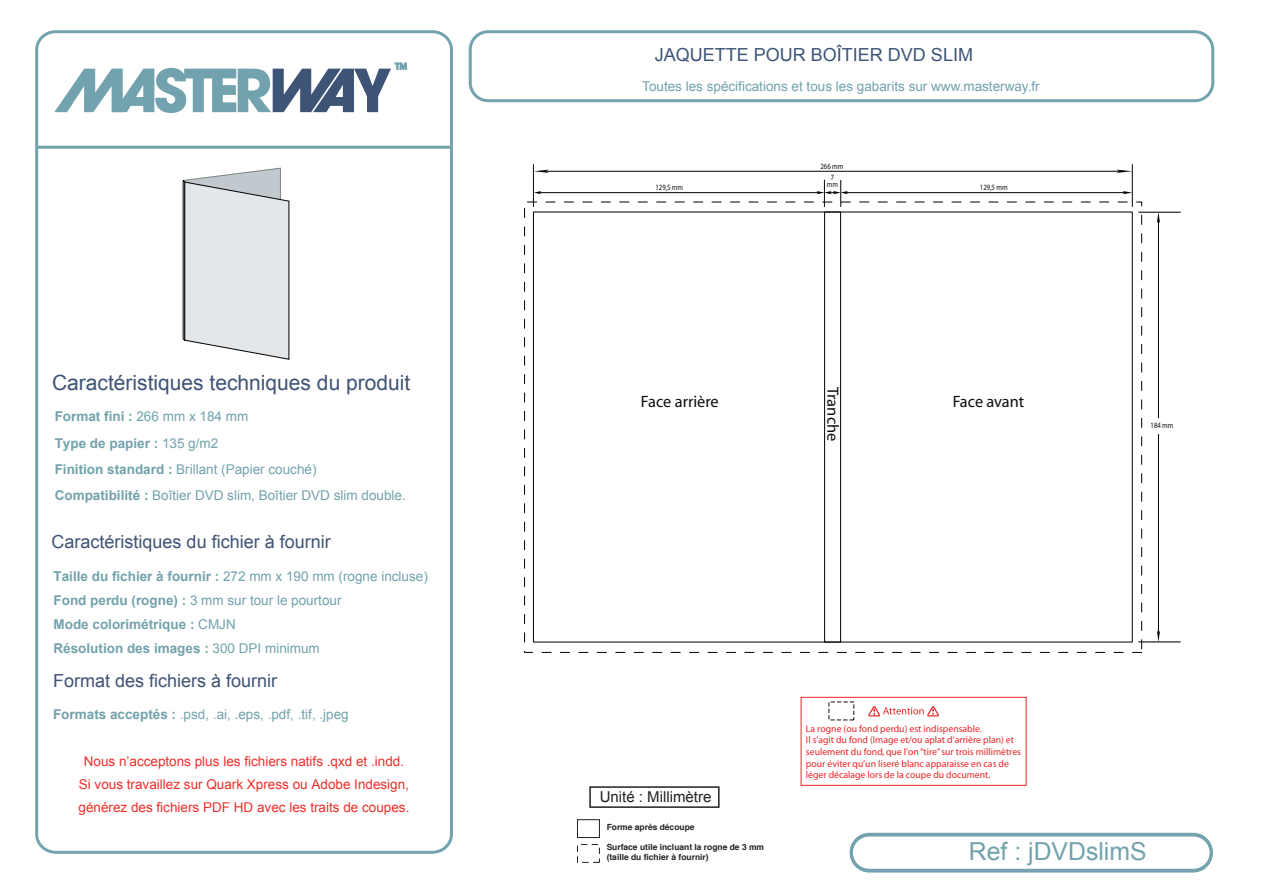
<style>
.page{position:relative;width:1263px;height:893px;background:#fff}
.page>*{position:absolute;margin:0;border:0;box-sizing:border-box;transform-origin:0 0}
.t1{font:24.75px "Arial";color:#71a2ad}
.t2{font:21px "Arial";color:#3e5376}
.t3{font:18px "Arial";color:#3e5376}
.t4{font:18px "Arial";color:#3d5476}
.t5{font:16.5px "Myriad";color:#0f0c12}
.t6{font:16.35px "Myriad";color:#0f0c12}
.t7{font:15px "Arial";color:#231f20}
.t8{font:13.5px/26.2px "Arial";color:#72a2ac}
.t9{font:700 13.5px/23.9px "Arial";color:#72a2ac}
.t10{font:13.5px/23.1px "Arial";color:#ee2f2a;text-align:center}
.t11{font:9.75px/11.7px "Myriad";color:#eb2326}
.t12{font:700 8.4px/10.2px "Helvetica";color:#231f20}
.t13{font:8.1px/6.3px "Myriad";color:#0f0c12;text-align:center;scale:.83 1}
.s1{font-weight:700}
.s2{font-weight:400}
</style>
<div class="page">
<div style="left:35px;top:30px;width:418px;height:824px;border:3px solid #72a3ae;border-radius:19px"></div>
<div style="left:469px;top:30px;width:745px;height:72px;border:3px solid #72a3ae;border-radius:18px"></div>
<div style="left:850px;top:833px;width:363px;height:39px;border:3px solid #72a3ae;border-radius:18px"></div>
<hr style="left:37px;top:146px;width:414px;height:3px;background:#72a3ae">
<svg style="left:54px;top:62px;width:354px;height:51px"></svg>
<div style="left:589px;top:786px;width:130px;height:22px;border:2px solid #231f20"></div>
<div style="left:577px;top:819px;width:23px;height:19px;border:1px solid #231f20"></div>
<div style="left:577px;top:844px;width:22px;height:18px;border:1px dashed #231f20"></div>
<svg style="left:868px;top:706px;width:71px;height:10px"></svg>
<div style="left:801px;top:697px;width:225px;height:88px;border:1px solid #eb2326"></div>
<div style="left:824px;top:212px;width:17px;height:430px;border:1px solid #000"></div>
<hr style="left:533px;top:164px;width:1px;height:43px;background:#0f0c12">
<hr style="left:1132px;top:164px;width:1px;height:43px;background:#0f0c12">
<hr style="left:1138px;top:212px;width:43px;height:1px;background:#0f0c12">
<hr style="left:1138px;top:642px;width:42px;height:1px;background:#0f0c12">
<hr style="left:540px;top:192px;width:278px;height:1px;background:#000">
<svg style="left:534px;top:191px;width:7px;height:3px"></svg>
<hr style="left:846px;top:192px;width:279px;height:1px;background:#000">
<svg style="left:817px;top:180px;width:31px;height:27px"></svg>
<svg style="left:1123px;top:191px;width:9px;height:3px"></svg>
<hr style="left:545px;top:171px;width:575px;height:1px;background:#000">
<svg style="left:534px;top:170px;width:15px;height:3px"></svg>
<svg style="left:1116px;top:170px;width:16px;height:3px"></svg>
<hr style="left:1158px;top:434px;width:1px;height:199px;background:#000">
<hr style="left:1158px;top:220px;width:1px;height:198px;background:#000">
<svg style="left:1157px;top:212px;width:3px;height:11px"></svg>
<svg style="left:1157px;top:630px;width:3px;height:12px"></svg>
<svg style="left:183px;top:168px;width:106px;height:192px;background:#dcdfe1"></svg>
<h2 class="t2" style="left:52px;top:369px;width:360px">Caractéristiques techniques du produit</h2>
<p class="t8" style="left:55px;top:404px;width:353px"><span class="s1">Format fini :</span> 266 mm x 184 mm<br><span class="s1">Type de papier :</span> 135 g/m2<br><span class="s1">Finition standard :</span> Brillant (Papier couché)<br><span class="s1">Compatibilité :</span> Boîtier DVD slim, Boîtier DVD slim double.</p>
<h3 class="t3" style="left:52px;top:530px;width:281px">Caractéristiques du fichier à fournir</h3>
<p class="t9" style="left:54px;top:565px;width:376px">Taille du fichier à fournir : <span class="s2">272 mm x 190 mm (rogne incluse)<br></span>Fond perdu (rogne) : <span class="s2">3 mm sur tour le pourtour<br></span>Mode colorimétrique : <span class="s2">CMJN<br></span>Résolution des images : <span class="s2">300 DPI minimum</span></p>
<h3 class="t3" style="left:53px;top:669px;width:226px">Format des fichiers à fournir</h3>
<p class="t8" style="left:53px;top:701px;width:297px"><span class="s1">Formats acceptés :</span> .psd, .ai, .eps, .pdf, .tif, .jpeg</p>
<p class="t10" style="left:79px;top:749px;width:332px">Nous n’acceptons plus les fichiers natifs .qxd et .indd.<br>Si vous travaillez sur Quark Xpress ou Adobe Indesign, générez des fichiers PDF HD avec les traits de coupes.</p>
<h3 class="t4" style="left:655px;top:43px;width:320px">JAQUETTE POUR BOÎTIER DVD SLIM</h3>
<p class="t8" style="left:642px;top:73px;width:399px">Toutes les spécifications et tous les gabarits sur www.masterway.fr</p>
<p class="t13" style="left:655px;top:185px;width:35px">129,5 mm</p>
<p class="t5" style="left:641px;top:393px;width:79px">Face arrière</p>
<p class="t13" style="left:820px;top:163px;width:29px">266 mm</p>
<p class="t13" style="left:827px;top:175px;width:15px">7 mm</p>
<p class="t6" style="left:841px;top:387px;width:56px;rotate:90deg">Tranche</p>
<p class="t13" style="left:980px;top:185px;width:35px">129,5 mm</p>
<p class="t5" style="left:953px;top:393px;width:73px">Face avant</p>
<p class="t13" style="left:1150px;top:422px;width:29px">184 mm</p>
<p class="t7" style="left:600px;top:787px;width:113px">Unité : Millimètre</p>
<p class="t12" style="left:607px;top:822px;width:89px">Forme après découpe</p>
<p class="t12" style="left:607px;top:842px;width:159px">Surface utile incluant la rogne de 3 mm (taille du fichier à fournir)</p>
<p class="t11" style="left:806px;top:723px;width:217px">La rogne (ou fond perdu) est indispensable.<br>Il s’agit du fond (Image et/ou aplat d’arrière plan) et seulement du fond, que l’on“tire” sur trois millimètres pour éviter qu’un liseré blanc apparaisse en cas de léger décalage lors de la coupe du document.</p>
<h1 class="t1" style="left:969px;top:835px;width:179px">Ref : jDVDslimS</h1>
</div>
